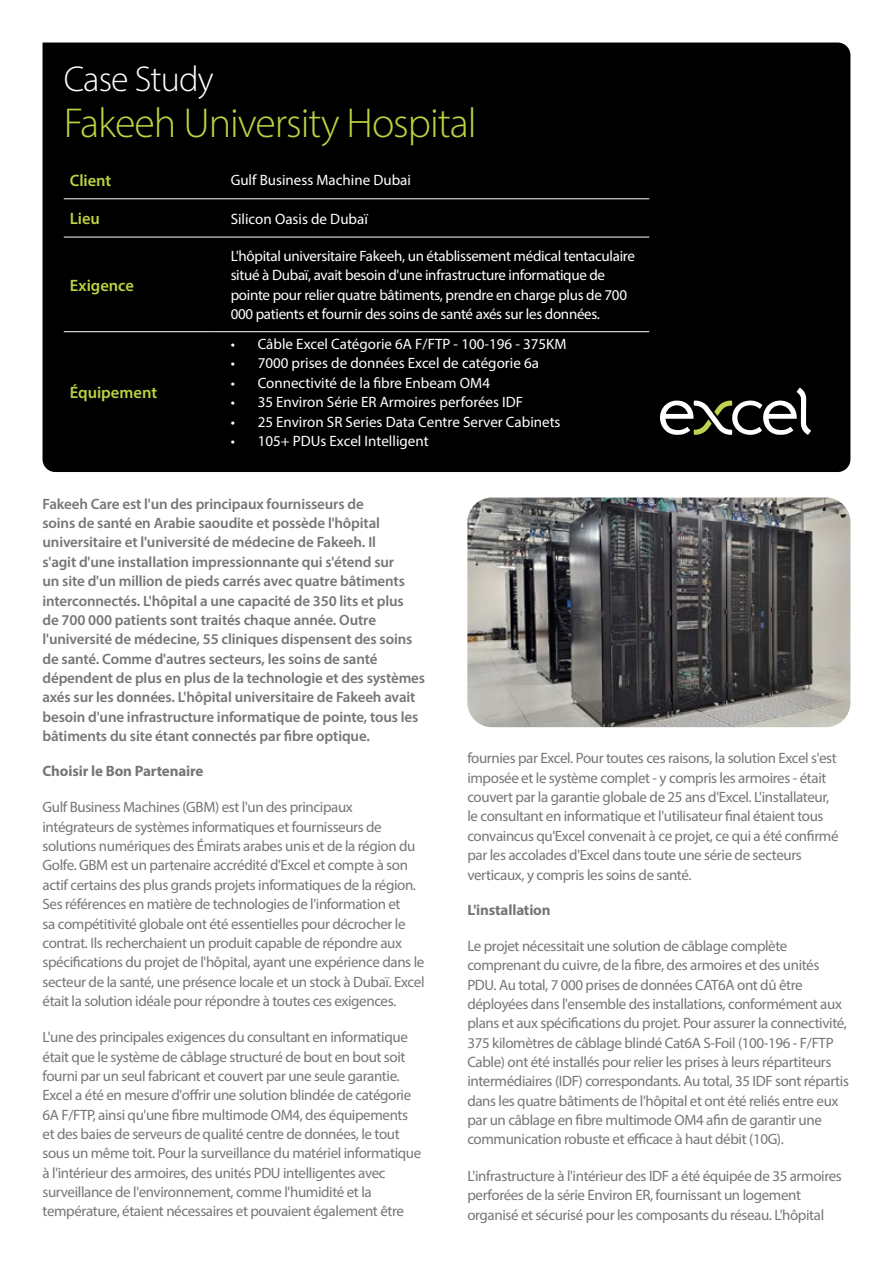
<style>
.page{position:relative;width:893px;height:1263px;background:#fff}
.page>*{position:absolute;margin:0;border:0;box-sizing:border-box;transform-origin:0 0}
.t1{font:300 42px "Myriad Pro";letter-spacing:-.025em;color:#bdd141}
.t2{font:300 36px "Myriad Pro";letter-spacing:-.025em;color:#fff}
.t3{font:600 16.5px "Myriad Pro";letter-spacing:-.005em;color:#bdd141}
.t4{font:15px/19.4px "Myriad Pro";letter-spacing:-.025em;color:#767675}
.t5{font:600 15px/19.4px "Myriad Pro";letter-spacing:-.01em;color:#767675}
.t6{font:15px/19.5px "Myriad Pro";letter-spacing:-.01em;color:#fff}
.t7{font:700 15px "Myriad Pro";letter-spacing:-.01em;color:#767675}
</style>
<div class="page">
<div style="left:43px;top:43px;width:807px;height:429px;background:#000"></div>
<hr style="left:64px;top:198px;width:150px;height:1px;background:#fff">
<hr style="left:64px;top:237px;width:150px;height:1px;background:#fff">
<hr style="left:64px;top:331px;width:150px;height:1px;background:#fff">
<hr style="left:214px;top:198px;width:435px;height:1px;background:#fff">
<hr style="left:214px;top:237px;width:435px;height:1px;background:#fff">
<hr style="left:214px;top:331px;width:435px;height:1px;background:#fff">
<img style="left:467px;top:497px;width:383px;height:230px">
<svg style="left:660px;top:388px;width:151px;height:47px"></svg>
<h2 class="t2" style="left:64px;top:57px;width:151px">Case Study</h2>
<h1 class="t1" style="left:64px;top:98px;width:414px">Fakeeh University Hospital</h1>
<p class="t3" style="left:70px;top:170px;width:43px">Client</p>
<p class="t6" style="left:231px;top:170px;width:182px">Gulf Business Machine Dubai</p>
<p class="t3" style="left:70px;top:208px;width:32px">Lieu</p>
<p class="t6" style="left:231px;top:209px;width:139px">Silicon Oasis de Dubaï</p>
<p class="t3" style="left:70px;top:275px;width:66px">Exigence</p>
<p class="t3" style="left:70px;top:382px;width:89px">Équipement</p>
<p class="t6" style="left:231px;top:246px;width:406px">L'hôpital universitaire Fakeeh, un établissement médical tentaculaire situé à Dubaï, avait besoin d'une infrastructure informatique de pointe pour relier quatre bâtiments, prendre en charge plus de 700<br>000 patients et fournir des soins de santé axés sur les données.</p>
<p class="t6" style="left:231px;top:334px;width:337px">• Câble Excel Catégorie 6A F/FTP - 100-196 - 375KM</p>
<p class="t6" style="left:231px;top:353px;width:310px">• 7000 prises de données Excel de catégorie 6a</p>
<p class="t6" style="left:231px;top:373px;width:261px">• Connectivité de la fibre Enbeam OM4</p>
<p class="t6" style="left:231px;top:392px;width:294px">• 35 Environ Série ER Armoires perforées IDF</p>
<p class="t6" style="left:231px;top:412px;width:331px">• 25 Environ SR Series Data Centre Server Cabinets</p>
<p class="t6" style="left:231px;top:431px;width:199px">• 105+ PDUs Excel Intelligent</p>
<p class="t5" style="left:43px;top:494px;width:384px">Fakeeh Care est l'un des principaux fournisseurs de<br>soins de santé en Arabie saoudite et possède l'hôpital universitaire et l'université de médecine de Fakeeh. Il<br>s'agit d'une installation impressionnante qui s'étend sur<br>un site d'un million de pieds carrés avec quatre bâtiments interconnectés. L'hôpital a une capacité de 350 lits et plus<br>de 700 000 patients sont traités chaque année. Outre l'université de médecine, 55 cliniques dispensent des soins de santé. Comme d'autres secteurs, les soins de santé dépendent de plus en plus de la technologie et des systèmes axés sur les données. L'hôpital universitaire de Fakeeh avait besoin d'une infrastructure informatique de pointe, tous les bâtiments du site étant connectés par fibre optique.</p>
<p class="t7" style="left:43px;top:761px;width:162px">Choisir le Bon Partenaire</p>
<p class="t4" style="left:43px;top:797px;width:384px">Gulf Business Machines (GBM) est l'un des principaux intégrateurs de systèmes informatiques et fournisseurs de solutions numériques des Émirats arabes unis et de la région du Golfe. GBM est un partenaire accrédité d'Excel et compte à son actif certains des plus grands projets informatiques de la région.<br>Ses références en matière de technologies de l'information et<br>sa compétitivité globale ont été essentielles pour décrocher le contrat. Ils recherchaient un produit capable de répondre aux spécifications du projet de l'hôpital, ayant une expérience dans le secteur de la santé, une présence locale et un stock à Dubaï. Excel était la solution idéale pour répondre à toutes ces exigences.</p>
<p class="t4" style="left:43px;top:1027px;width:380px">L'une des principales exigences du consultant en informatique était que le système de câblage structuré de bout en bout soit fourni par un seul fabricant et couvert par une seule garantie.<br>Excel a été en mesure d'offrir une solution blindée de catégorie 6A F/FTP, ainsi qu'une fibre multimode OM4, des équipements et des baies de serveurs de qualité centre de données, le tout sous un même toit. Pour la surveillance du matériel informatique à l'intérieur des armoires, des unités PDU intelligentes avec surveillance de l'environnement, comme l'humidité et la température, étaient nécessaires et pouvaient également être</p>
<p class="t4" style="left:467px;top:748px;width:373px">fournies par Excel. Pour toutes ces raisons, la solution Excel s'est imposée et le système complet - y compris les armoires - était couvert par la garantie globale de 25 ans d'Excel. L'installateur, le consultant en informatique et l'utilisateur final étaient tous convaincus qu'Excel convenait à ce projet, ce qui a été confirmé par les accolades d'Excel dans toute une série de secteurs verticaux, y compris les soins de santé.</p>
<p class="t7" style="left:467px;top:900px;width:85px">L'installation</p>
<p class="t4" style="left:467px;top:936px;width:383px">Le projet nécessitait une solution de câblage complète comprenant du cuivre, de la fibre, des armoires et des unités PDU. Au total, 7 000 prises de données CAT6A ont dû être déployées dans l'ensemble des installations, conformément aux plans et aux spécifications du projet. Pour assurer la connectivité, 375 kilomètres de câblage blindé Cat6A S-Foil (100-196 - F/FTP Cable) ont été installés pour relier les prises à leurs répartiteurs intermédiaires (IDF) correspondants. Au total, 35 IDF sont répartis dans les quatre bâtiments de l'hôpital et ont été reliés entre eux par un câblage en fibre multimode OM4 afin de garantir une communication robuste et efficace à haut débit (10G).</p>
<p class="t4" style="left:467px;top:1166px;width:376px">L'infrastructure à l'intérieur des IDF a été équipée de 35 armoires perforées de la série Environ ER, fournissant un logement organisé et sécurisé pour les composants du réseau. L'hôpital</p>
</div>
